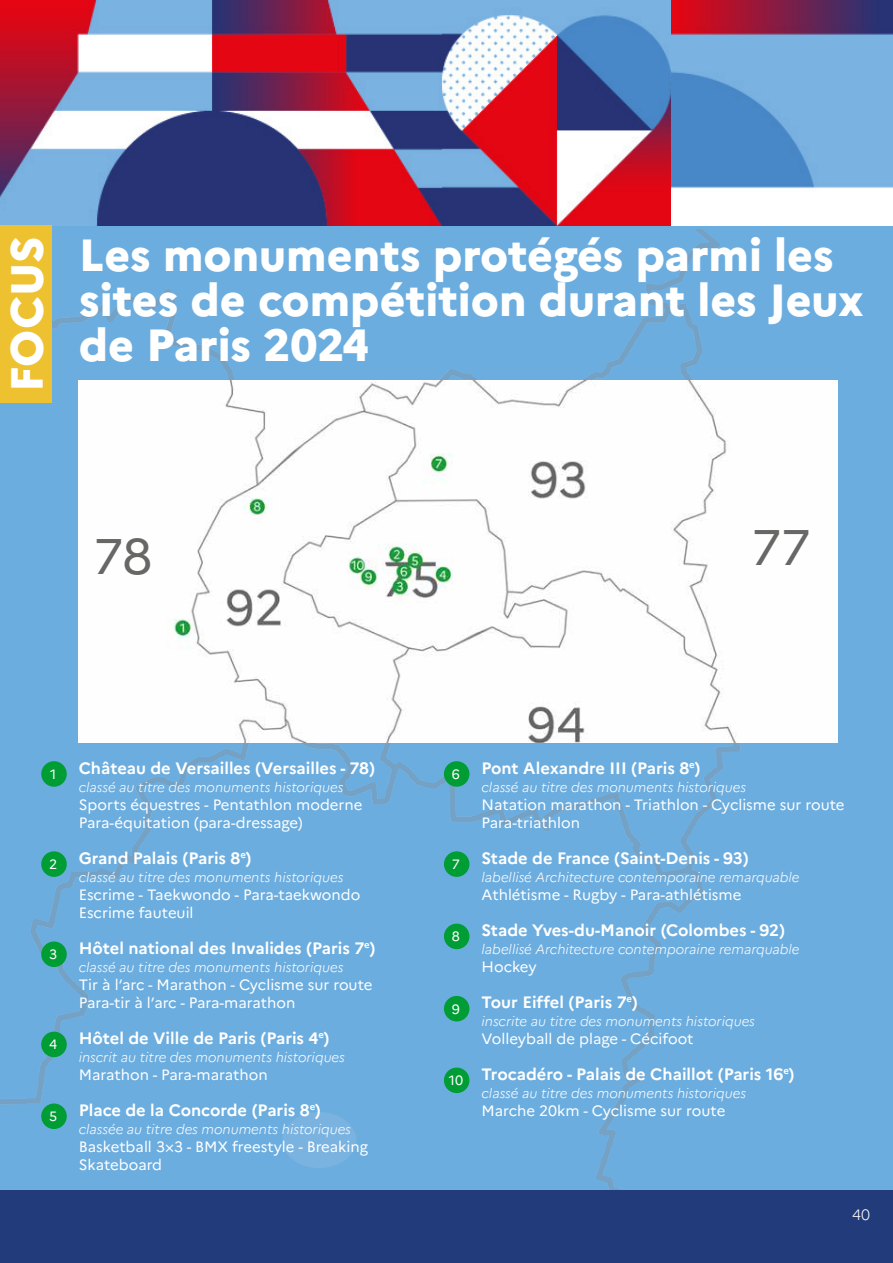
<style>
.page{position:relative;width:893px;height:1263px;background:#fff}
.page>*{position:absolute;margin:0;border:0;box-sizing:border-box;transform-origin:0 0}
.texte_courant{font:49.95px "Marianne";color:#676766}
.Titre_page{font:800 45px/45px "Marianne";color:#fff}
.texte_courant-2{font:700 16.5px "Marianne";color:#fff}
.texte_courant-3{font:15px/18px "Marianne";color:#fff}
.t1{font:300 15px "Marianne";color:#fff}
.texte_courant-4{font:italic 300 13.5px "Marianne";color:#fff}
.t2{font:13.5px "Marianne";color:#fff}
</style>
<div class="page">
<div style="left:0;top:1189px;width:893px;height:74px;background:#223c7b"></div>
<div style="left:0;top:230px;width:893px;height:959px;background:#6caddf"></div>
<img style="left:79px;top:381px;width:759px;height:361px">
<img style="left:0;top:0;width:893px;height:225px">
<div style="left:0;top:225px;width:52px;height:178px;background:#edc130"></div>
<div style="left:41px;top:761px;width:26px;height:26px;background:#009c34;border-radius:50%"></div>
<div style="left:41px;top:851px;width:26px;height:26px;background:#009c34;border-radius:50%"></div>
<div style="left:41px;top:941px;width:26px;height:26px;background:#009c34;border-radius:50%"></div>
<div style="left:41px;top:1032px;width:26px;height:25px;background:#009c34;border-radius:50%"></div>
<div style="left:41px;top:1103px;width:26px;height:26px;background:#009c34;border-radius:50%"></div>
<div style="left:282px;top:1112px;width:74px;height:56px;background:#7ab3e0;border-radius:50%"></div>
<div style="left:444px;top:761px;width:25px;height:26px;background:#009c34;border-radius:50%"></div>
<div style="left:444px;top:851px;width:25px;height:26px;background:#009c34;border-radius:50%"></div>
<div style="left:444px;top:924px;width:25px;height:25px;background:#009c34;border-radius:50%"></div>
<div style="left:444px;top:996px;width:25px;height:25px;background:#009c34;border-radius:50%"></div>
<div style="left:444px;top:1067px;width:25px;height:26px;background:#009c34;border-radius:50%"></div>
<p class="Titre_page" style="left:1px;top:392px;width:157px;rotate:-90deg">FOCUS</p>
<p class="Titre_page" style="left:79px;top:229px;width:787px">Les monuments protégés parmi les sites de compétition durant les Jeux de Paris 2024</p>
<p class="texte_courant" style="left:94px;top:518px;width:60px">78</p>
<p class="texte_courant" style="left:752px;top:508px;width:61px">77</p>
<p class="t2" style="left:50px;top:764px;width:8px">1</p>
<p class="t2" style="left:49px;top:854px;width:10px">2</p>
<p class="t2" style="left:49px;top:944px;width:10px">3</p>
<p class="t2" style="left:49px;top:1034px;width:10px">4</p>
<p class="t2" style="left:49px;top:1106px;width:10px">5</p>
<p class="texte_courant-2" style="left:79px;top:755px;width:298px">Château de Versailles (Versailles - 78)</p>
<p class="texte_courant-4" style="left:79px;top:776px;width:266px">classé au titre des monuments historiques</p>
<p class="texte_courant-3" style="left:79px;top:794px;width:285px">Sports équestres - Pentathlon moderne</p>
<p class="texte_courant-3" style="left:79px;top:812px;width:225px">Para-équitation (para-dressage)</p>
<p class="texte_courant-2" style="left:79px;top:845px;width:174px">Grand Palais (Paris 8<sup>e</sup>)</p>
<p class="texte_courant-4" style="left:79px;top:866px;width:266px">classé au titre des monuments historiques</p>
<p class="texte_courant-3" style="left:79px;top:884px;width:283px">Escrime - Taekwondo - Para-taekwondo</p>
<p class="texte_courant-3" style="left:79px;top:902px;width:116px">Escrime fauteuil</p>
<p class="texte_courant-2" style="left:79px;top:935px;width:298px">Hôtel national des Invalides (Paris 7<sup>e</sup>)</p>
<p class="texte_courant-4" style="left:79px;top:956px;width:266px">classé au titre des monuments historiques</p>
<p class="texte_courant-3" style="left:79px;top:974px;width:295px">Tir à l’arc - Marathon - Cyclisme sur route</p>
<p class="texte_courant-3" style="left:79px;top:992px;width:218px">Para-tir à l’arc - Para-marathon</p>
<p class="texte_courant-2" style="left:79px;top:1025px;width:252px">Hôtel de Ville de Paris (Paris 4<sup>e</sup>)</p>
<p class="texte_courant-4" style="left:79px;top:1046px;width:268px">inscrit au titre des monuments historiques</p>
<p class="texte_courant-3" style="left:79px;top:1064px;width:191px">Marathon - Para-marathon</p>
<p class="texte_courant-2" style="left:79px;top:1097px;width:244px">Place de la Concorde (Paris 8<sup>e</sup>)</p>
<p class="texte_courant-4" style="left:79px;top:1118px;width:274px">classée au titre des monuments historiques</p>
<p class="texte_courant-3" style="left:79px;top:1136px;width:291px">Basketball 3×3 - BMX freestyle - Breaking</p>
<p class="texte_courant-3" style="left:79px;top:1154px;width:85px">Skateboard</p>
<p class="t2" style="left:452px;top:764px;width:10px">6</p>
<p class="t2" style="left:452px;top:854px;width:10px">7</p>
<p class="t2" style="left:452px;top:926px;width:10px">8</p>
<p class="t2" style="left:452px;top:998px;width:10px">9</p>
<p class="t2" style="left:449px;top:1070px;width:16px">10</p>
<p class="texte_courant-2" style="left:482px;top:755px;width:220px">Pont Alexandre III (Paris 8<sup>e</sup>)</p>
<p class="texte_courant-4" style="left:482px;top:776px;width:266px">classé au titre des monuments historiques</p>
<p class="texte_courant-3" style="left:482px;top:794px;width:365px">Natation marathon - Triathlon - Cyclisme sur route<br>Para-triathlon</p>
<p class="texte_courant-2" style="left:482px;top:845px;width:269px">Stade de France (Saint-Denis - 93)</p>
<p class="texte_courant-4" style="left:482px;top:866px;width:319px">labellisé Architecture contemporaine remarquable</p>
<p class="texte_courant-3" style="left:482px;top:884px;width:261px">Athlétisme - Rugby - Para-athlétisme</p>
<p class="texte_courant-2" style="left:482px;top:917px;width:305px">Stade Yves-du-Manoir (Colombes - 92)</p>
<p class="texte_courant-4" style="left:482px;top:938px;width:319px">labellisé Architecture contemporaine remarquable</p>
<p class="texte_courant-3" style="left:482px;top:956px;width:57px">Hockey</p>
<p class="texte_courant-2" style="left:482px;top:989px;width:158px">Tour Eiffel (Paris 7<sup>e</sup>)</p>
<p class="texte_courant-4" style="left:482px;top:1010px;width:275px">inscrite au titre des monuments historiques</p>
<p class="texte_courant-3" style="left:482px;top:1028px;width:213px">Volleyball de plage - Cécifoot</p>
<p class="texte_courant-2" style="left:482px;top:1061px;width:314px">Trocadéro - Palais de Chaillot (Paris 16<sup>e</sup>)</p>
<p class="texte_courant-4" style="left:482px;top:1082px;width:266px">classé au titre des monuments historiques</p>
<p class="texte_courant-3" style="left:482px;top:1100px;width:245px">Marche 20km - Cyclisme sur route</p>
<p class="t1" style="left:852px;top:1203px;width:20px">40</p>
</div>
